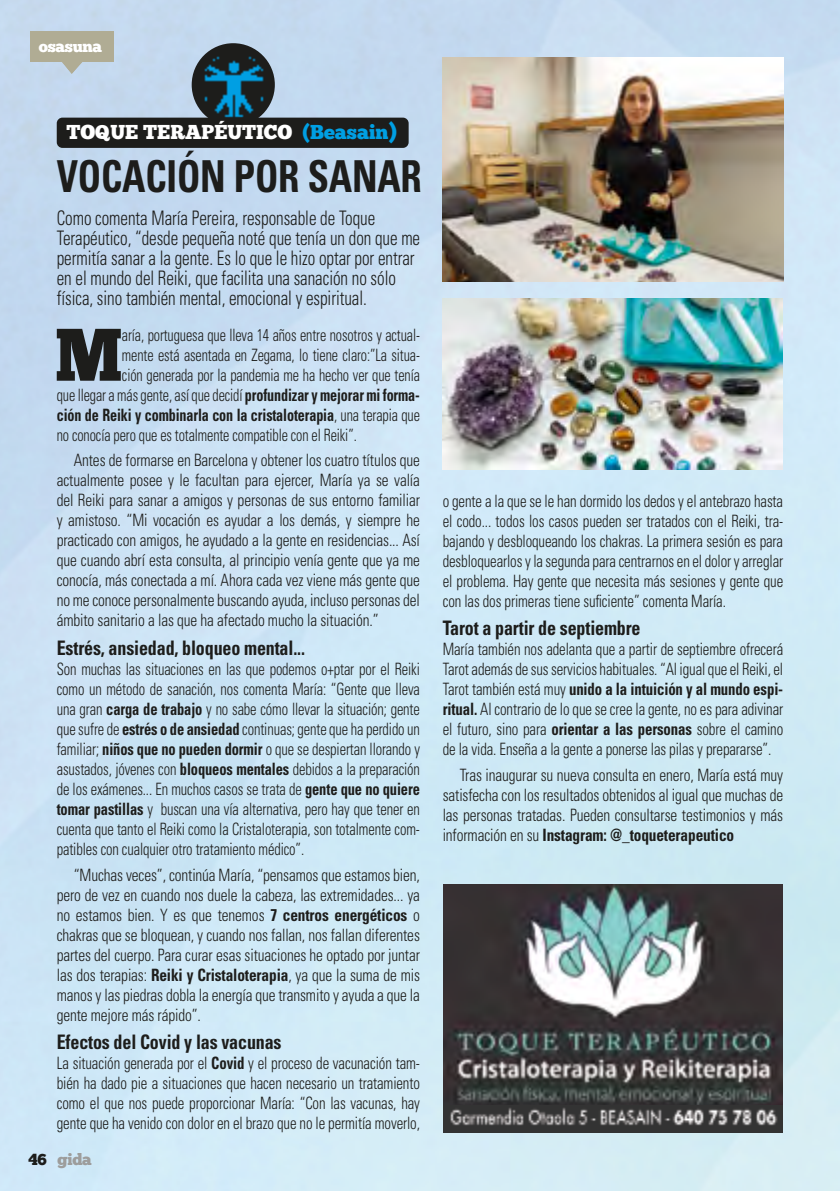
<style>
.page{position:relative;width:840px;height:1191px;background:#fff}
.page>*{position:absolute;margin:0;border:0;box-sizing:border-box;transform-origin:0 0}
.t1{font:74.2px "Chunk Five Ex";color:#1d1d1b;scale:.9 1}
.t2{font:700 condensed 44px "Univers";letter-spacing:-.005em;color:#1d1d1b;scale:.87 1}
.t3{font:300 condensed 20px/20px "Univers";letter-spacing:-.005em;color:#1d1d1b;scale:.85 1}
.t4{font:700 condensed 20px "Univers";letter-spacing:-.01em;color:#1d1d1b;scale:.9 1}
.t5{font:20px "Chunk Five Ex";color:#fff}
.t6{font:300 condensed 17px/20px "Univers";letter-spacing:-.01em;color:#1d1d1b;text-align:justify;scale:.9 1}
.t7{font:300 condensed 17px/20px "Univers";letter-spacing:-.01em;color:#1d1d1b;text-align:justify;scale:.87 1}
.t8{font:300 condensed 17px/20px "Univers";letter-spacing:-.01em;color:#1d1d1b;text-align:justify;scale:.85 1}
.t9{font:300 condensed 17px "Univers";letter-spacing:-.01em;color:#1d1d1b;scale:.83 1}
.t10{font:700 condensed 17px "Univers";letter-spacing:-.01em;color:#1d1d1b;scale:.83 1}
.t11{font:16px "Chunk Five Ex";letter-spacing:-.02em;color:#fff}
.t12{font:16px "Chunk Five Ex";letter-spacing:-.02em;color:#9d9d9c}
.s1{color:#009fe3}
.s2{font-size:22px;color:#009fe3}
.s3{font-weight:700}
.s4{font-weight:300}
.s5{color:#1d1d1b}
</style>
<div class="page">
<img style="left:0;top:0;width:839px;height:1191px">
<div style="left:30px;top:32px;width:83px;height:30px;background:#b0ac94"></div>
<img style="left:442px;top:57px;width:340px;height:225px">
<svg style="left:61px;top:62px;width:21px;height:12px"></svg>
<div style="left:30px;top:31px;width:83px;height:30px;background:#b0ac94"></div>
<img style="left:443px;top:885px;width:338px;height:220px">
<div style="left:191px;top:43px;width:84px;height:83px;background:#1d1d1b;border-radius:50%"></div>
<img style="left:199px;top:50px;width:69px;height:68px">
<div style="left:57px;top:118px;width:351px;height:30px;background:#1d1d1b;border-radius:6px"></div>
<img style="left:442px;top:299px;width:340px;height:171px">
<img style="left:443px;top:1105px;width:338px;height:27px">
<p class="t11" style="left:39px;top:35px;width:65px">osasuna</p>
<p class="t5" style="left:66px;top:117px;width:332px">TOQUE TERAPÉUTICO <span class="s1">(Beasain</span><span class="s2">)</span></p>
<h2 class="t2" style="left:57px;top:149px;width:421px">VOCACIÓN POR SANAR</h2>
<p class="t3" style="left:57px;top:208px;width:429px">Como comenta María Pereira, responsable de Toque Terapéutico, “desde pequeña noté que tenía un don que me permitía sanar a la gente. Es lo que le hizo optar por entrar en el mundo del Reiki, que facilita una sanación no sólo física, sino también mental, emocional y espiritual.</p>
<h1 class="t1" style="left:55px;top:299px;width:76px">M</h1>
<p class="t9" style="left:122px;top:324px;width:360px">aría, portuguesa que lleva 14 años entre nosotros y actual-</p>
<p class="t9" style="left:122px;top:344px;width:360px">mente está asentada en Zegama, lo tiene claro:”La situa-</p>
<p class="t9" style="left:122px;top:364px;width:360px">ción generada por la pandemia me ha hecho ver que tenía</p>
<p class="t9" style="left:57px;top:384px;width:439px">que llegar a más gente, así que decidí <span class="s3">profundizar y mejorar mi forma-</span></p>
<p class="t10" style="left:57px;top:404px;width:439px">ción de Reiki y combinarla con la cristaloterapia<span class="s4">, una terapia que</span></p>
<p class="t9" style="left:57px;top:424px;width:363px">no conocía pero que es totalmente compatible con el Reiki”.</p>
<p class="t6" style="left:57px;top:450px;width:405px;text-indent:17px">Antes de formarse en Barcelona y obtener los cuatro títulos que actualmente posee y le facultan para ejercer, María ya se valía del Reiki para sanar a amigos y personas de sus entorno familiar y amistoso. “Mi vocación es ayudar a los demás, y siempre he practicado con amigos, he ayudado a la gente en residencias... Así que cuando abrí esta consulta, al principio venía gente que ya me conocía, más conectada a mí. Ahora cada vez viene más gente que no me conoce personalmente buscando ayuda, incluso personas del ámbito sanitario a las que ha afectado mucho la situación.”</p>
<p class="t4" style="left:57px;top:635px;width:277px">Estrés, ansiedad, bloqueo mental...</p>
<p class="t8" style="left:57px;top:659px;width:428px">Son muchas las situaciones en las que podemos o+ptar por el Reiki como un método de sanación, nos comenta María: “Gente que lleva una gran <span class="s3">carga de trabajo</span> y no sabe cómo llevar la situación; gente que sufre de <span class="s3">estrés o de ansiedad</span> continuas; gente que ha perdido un familiar; <span class="s3">niños que no pueden dormir</span> o que se despiertan llorando y asustados, jóvenes con <span class="s3">bloqueos mentales</span> debidos a la preparación de los exámenes... En muchos casos se trata de <span class="s3">gente que no quiere tomar pastillas</span> y buscan una vía alternativa, pero hay que tener en cuenta que tanto el Reiki como la Cristaloterapia, son totalmente com&shy;patibles con cualquier otro tratamiento médico”.</p>
<p class="t6" style="left:57px;top:864px;width:405px;text-indent:17px">“Muchas veces”, continúa María, “pensamos que estamos bien, pero de vez en cuando nos duele la cabeza, las extremidades... ya no estamos bien. Y es que tenemos <span class="s3">7 centros energéticos</span> o chakras que se bloquean, y cuando nos fallan, nos fallan diferentes partes del cuerpo. Para curar esas situaciones he optado por juntar las dos terapias: <span class="s3">Reiki y Cristaloterapia</span>, ya que la suma de mis manos y las piedras dobla la energía que transmito y ayuda a que la gente mejore más rápido”.</p>
<p class="t4" style="left:57px;top:1030px;width:251px">Efectos del Covid y las vacunas</p>
<p class="t7" style="left:57px;top:1053px;width:419px">La situación generada por el <span class="s3">Covid</span> y el proceso de vacunación tam&shy;bién ha dado pie a situaciones que hacen necesario un tratamiento como el que nos puede proporcionar María: “Con las vacunas, hay gente que ha venido con dolor en el brazo que no le permitía moverlo,</p>
<p class="t12" style="left:28px;top:1147px;width:65px"><span class="s5">46</span> gida</p>
<p class="t7" style="left:442px;top:491px;width:393px">o gente a la que se le han dormido los dedos y el antebrazo hasta el codo... todos los casos pueden ser tratados con el Reiki, tra&shy;bajando y desbloqueando los chakras. La primera sesión es para desbloquearlos y la segunda para centrarnos en el dolor y arreglar el problema. Hay gente que necesita más sesiones y gente que con las dos primeras tiene suficiente” comenta María.</p>
<p class="t4" style="left:442px;top:616px;width:221px">Tarot a partir de septiembre</p>
<p class="t7" style="left:442px;top:639px;width:393px">María también nos adelanta que a partir de septiembre ofrecerá Tarot además de sus servicios habituales. “Al igual que el Reiki, el Tarot también está muy <span class="s3">unido a la intuición y al mundo espi&shy;ritual.</span> Al contrario de lo que se cree la gente, no es para adivinar el futuro, sino para <span class="s3">orientar a las personas</span> sobre el camino de la vida. Enseña a la gente a ponerse las pilas y prepararse”.</p>
<p class="t6" style="left:442px;top:765px;width:379px;text-indent:17px">Tras inaugurar su nueva consulta en enero, María está muy satisfecha con los resultados obtenidos al igual que muchas de las personas tratadas. Pueden consultarse testimonios y más información en su <span class="s3">Instagram: @_toqueterapeutico</span></p>
</div>
